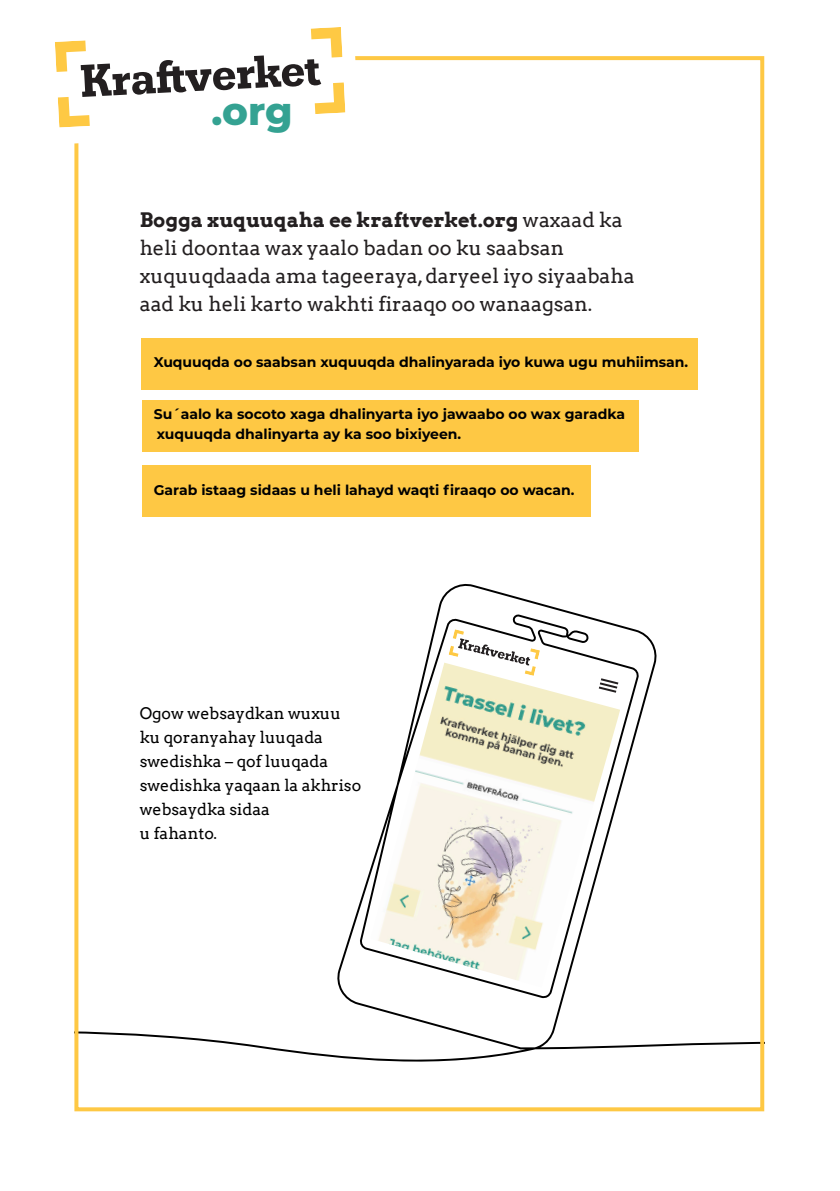
<style>
.page{position:relative;width:840px;height:1191px;background:#fff}
.page>*{position:absolute;margin:0;border:0;box-sizing:border-box;transform-origin:0 0}
.t1{font:800 38.8px "Montserrat";color:#34a292}
.t2{font:20px/28px "Arvo";color:#231f20}
.t3{font:16px/24px "Arvo";color:#000001}
.t4{font:700 14px/20px "Montserrat";color:#000001}
.s1{font-weight:700}
</style>
<div class="page">
<svg style="left:79px;top:584px;width:679px;height:478px"></svg>
<img style="left:370px;top:662px;width:249px;height:325px">
<svg style="left:444px;top:627px;width:100px;height:55px"></svg>
<svg style="left:596px;top:677px;width:24px;height:17px"></svg>
<div style="left:142px;top:338px;width:555px;height:52px;background:#fec844"></div>
<div style="left:142px;top:400px;width:496px;height:52px;background:#fec844"></div>
<div style="left:142px;top:465px;width:448px;height:51px;background:#fec844"></div>
<div style="left:74px;top:56px;width:689px;height:1055px;border:4px solid #fec844"></div>
<svg style="left:55px;top:27px;width:304px;height:118px"></svg>
<h1 class="t1" style="left:211px;top:83px;width:83px">.org</h1>
<h2 class="t2" style="left:140px;top:206px;width:496px"><span class="s1">Bogga xuquuqaha ee kraftverket.org</span> waxaad ka heli doontaa wax yaalo badan oo ku saabsan xuquuqdaada ama tageeraya, daryeel iyo siyaabaha aad ku heli karto wakhti firaaqo oo wanaagsan.</h2>
<p class="t4" style="left:154px;top:351px;width:535px">Xuquuqda oo saabsan xuquuqda dhalinyarada iyo kuwa ugu muhiimsan.</p>
<p class="t4" style="left:154px;top:403px;width:473px">Su´aalo ka socoto xaga dhalinyarta iyo jawaabo oo wax garadka xuquuqda dhalinyarta ay ka soo bixiyeen.</p>
<p class="t4" style="left:154px;top:479px;width:422px">Garab istaag sidaas u heli lahayd waqti firaaqo oo wacan.</p>
<p class="t3" style="left:140px;top:701px;width:223px">Ogow websaydkan wuxuu ku qoranyahay luuqada swedishka – qof luuqada swedishka yaqaan la akhriso websaydka sidaa<br>u fahanto.</p>
</div>
